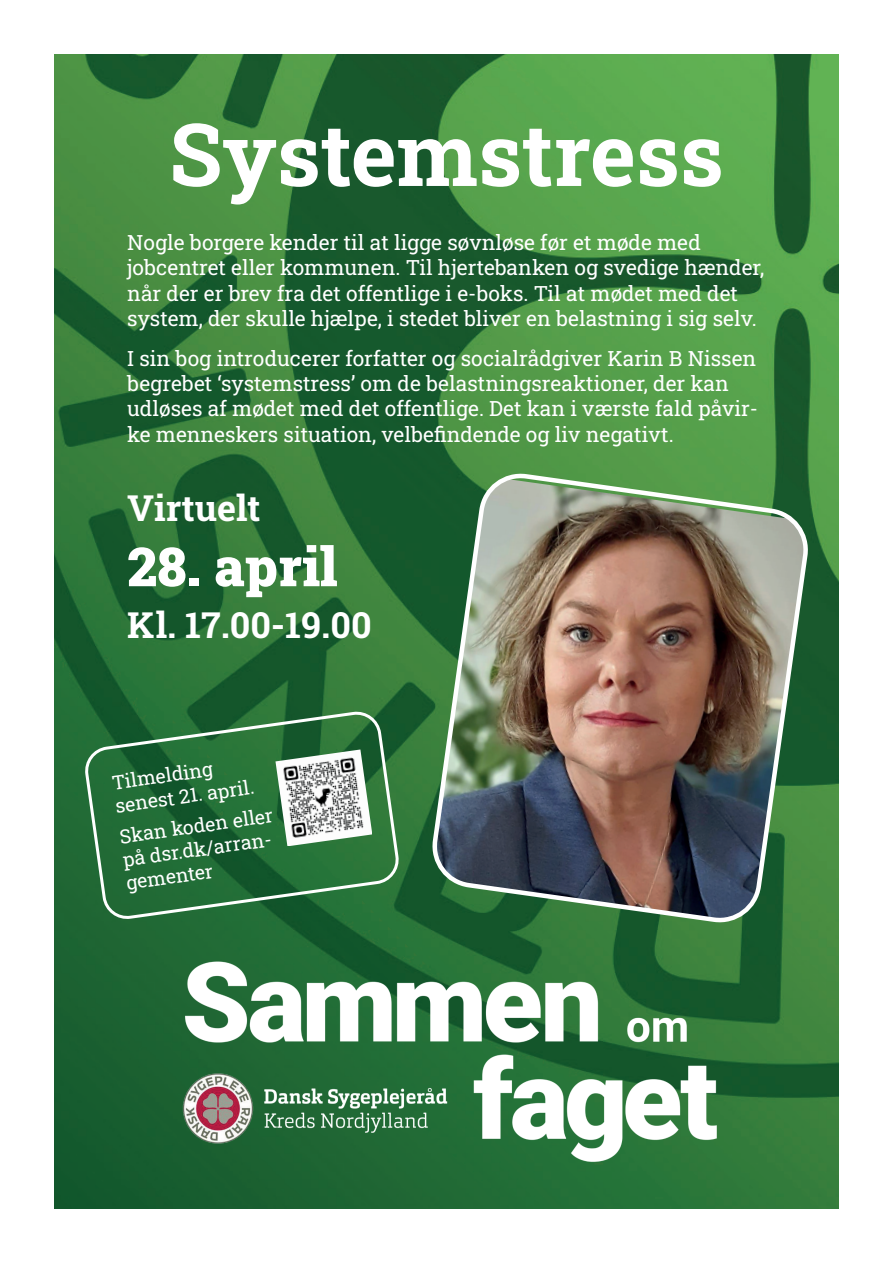
<style>
.page{position:relative;width:893px;height:1263px;background:#fff}
.page>*{position:absolute;margin:0;border:0;box-sizing:border-box;transform-origin:0 0}
.t1{font:700 87px "Roboto Slab";color:#fff}
.t2{font:900 54px "Roboto Slab";color:#fff}
.t3{font:700 36px "Roboto Slab";color:#fff}
.t4{font:21px/25.2px "Roboto Slab";color:#fff}
.t5{font:19.5px/23.4px "Roboto Slab";color:#fff}
</style>
<div class="page">
<img style="left:54px;top:54px;width:785px;height:1155px">
<img style="left:427px;top:471px;width:386px;height:457px">
<svg style="left:85px;top:712px;width:314px;height:207px;background:#3d7b4d"></svg>
<img style="left:182px;top:924px;width:535px;height:244px">
<h1 class="t1" style="left:169px;top:95px;width:556px">Systemstress</h1>
<p class="t4" style="left:127px;top:229px;width:638px">Nogle borgere kender til at ligge søvnløse før et møde med jobcentret eller kommunen. Til hjertebanken og svedige hænder, når der er brev fra det offentlige i e-boks. Til at mødet med det system, der skulle hjælpe, i stedet bliver en belastning i sig selv.</p>
<p class="t4" style="left:127px;top:345px;width:632px">I sin bog introducerer forfatter og socialrådgiver Karin B Nissen begrebet ‘systemstress’ om de belastningsreaktioner, der kan udløses af mødet med det offentlige. Det kan i værste fald påvir&shy;ke menneskers situation, velbefindende og liv negativt.</p>
<h3 class="t3" style="left:127px;top:484px;width:135px">Virtuelt</h3>
<h2 class="t2" style="left:127px;top:530px;width:212px">28. april</h2>
<h3 class="t3" style="left:127px;top:601px;width:246px">Kl. 17.00-19.00</h3>
<p class="t5" style="left:111px;top:771px;width:141px;rotate:-8deg">Tilmelding senest 21. april.</p>
<p class="t5" style="left:118px;top:824px;width:156px;rotate:-8deg">Skan koden eller på dsr.dk/arran&shy;gementer</p>
</div>
